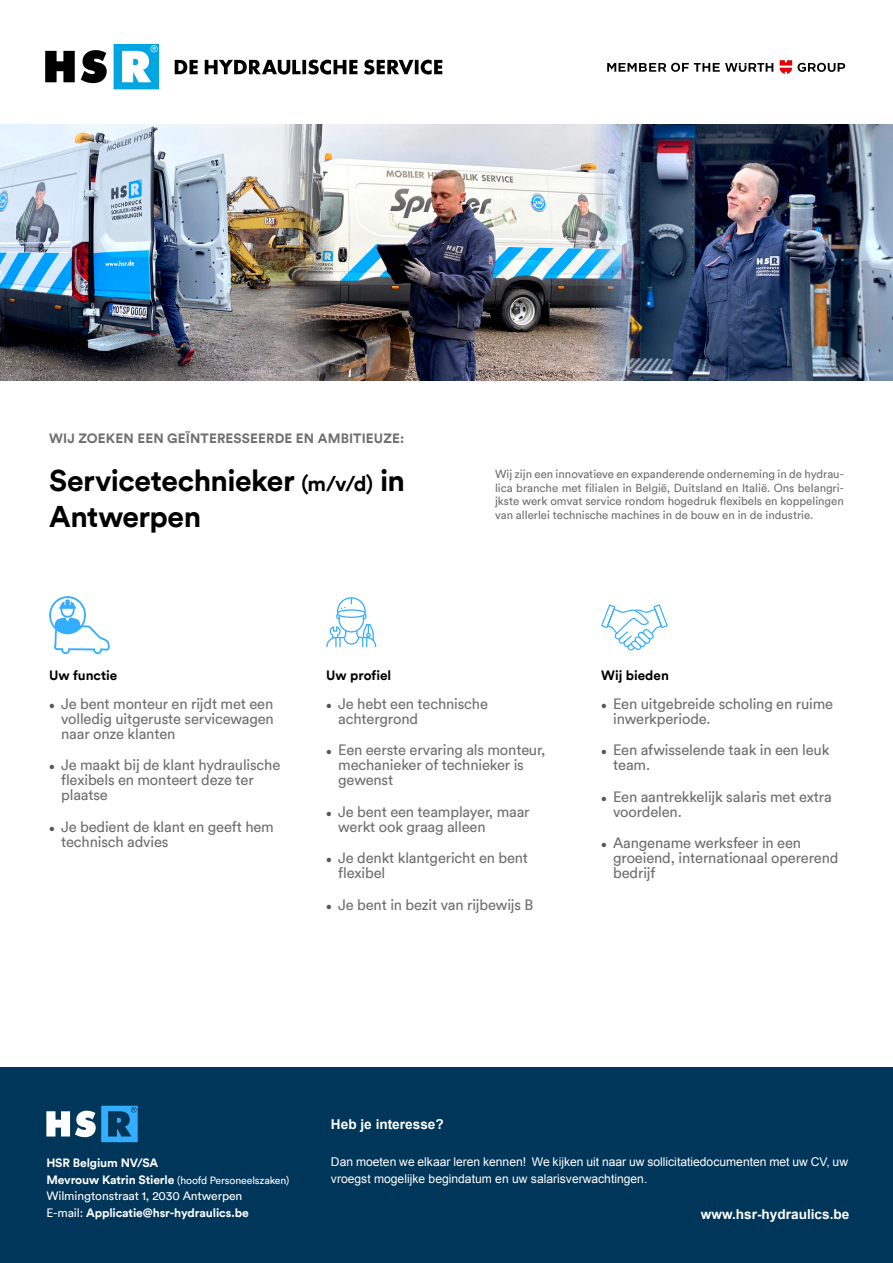
<style>
.page{position:relative;width:893px;height:1263px;background:#fff}
.page>*{position:absolute;margin:0;border:0;box-sizing:border-box;transform-origin:0 0}
.t1{font:700 30px/36px "Circular";letter-spacing:-.015em;color:#000}
.t2{font:15px/15px "Circular";letter-spacing:-.01em;color:#6e6e6e}
.t3{font:700 13.65px "Arial";color:#fff}
.t4{font:700 13.5px "Circular";letter-spacing:.01em;color:#6e6e6e}
.t5{font:700 13.5px "Circular";color:#000}
.t6{font:12.15px/16.6px "Arial";color:#fff}
.t7{font:12.15px/16.6px "Circular";letter-spacing:-.01em;color:#fff}
.t8{font:700 12.15px "Circular";letter-spacing:-.01em;color:#fff}
.t9{font:11.7px/13.5px "Circular";color:#6e6e6e;text-align:justify}
.t10{font:10.5px "Circular";letter-spacing:-.01em;color:#fff}
.s1{font-size:21px}
.s2{font-size:10.5px;color:#565655}
.s3{font-weight:700;font-size:12.15px}
.s4{font-weight:700}
</style>
<div class="page">
<svg style="left:175px;top:60px;width:267px;height:15px"></svg>
<svg style="left:45px;top:50px;width:62px;height:33px"></svg>
<svg style="left:114px;top:44px;width:45px;height:45px"></svg>
<div style="left:0;top:1067px;width:893px;height:196px;background:#003659"></div>
<svg style="left:49px;top:596px;width:61px;height:58px"></svg>
<svg style="left:326px;top:597px;width:50px;height:50px"></svg>
<svg style="left:601px;top:604px;width:67px;height:46px"></svg>
<svg style="left:780px;top:60px;width:65px;height:14px"></svg>
<svg style="left:607px;top:63px;width:166px;height:9px"></svg>
<svg style="left:46px;top:1106px;width:92px;height:36px"></svg>
<img style="left:641px;top:125px;width:252px;height:256px">
<img style="left:0;top:125px;width:281px;height:256px">
<img style="left:281px;top:125px;width:360px;height:256px">
<p class="t4" style="left:49px;top:429px;width:357px">WIJ ZOEKEN EEN GEÏNTERESSEERDE EN AMBITIEUZE:</p>
<h1 class="t1" style="left:49px;top:461px;width:357px">Servicetechnieker <span class="s1">(m/v/d)</span> in<br>Antwerpen</h1>
<p class="t9" style="left:495px;top:467px;width:350px">Wij zijn een innovatieve en expanderende onderneming in de hydrau&shy;lica branche met filialen in België, Duitsland en Italië. Ons belangri&shy;jkste werk omvat service rondom hogedruk flexibels en koppelingen van allerlei technische machines in de bouw en in de industrie.</p>
<p class="t5" style="left:49px;top:666px;width:70px">Uw functie</p>
<p class="t5" style="left:326px;top:666px;width:67px">Uw profiel</p>
<p class="t5" style="left:601px;top:666px;width:69px">Wij bieden</p>
<p class="t2" style="left:61px;top:695px;width:214px;text-align:justify;text-indent:-12px"><span class="s2">•</span> Je bent monteur en rijdt met een volledig uitgeruste servicewagen naar onze klanten</p>
<p class="t2" style="left:61px;top:757px;width:221px;text-indent:-12px"><span class="s2">•</span> Je maakt bij de klant hydraulische flexibels en monteert deze ter plaatse</p>
<p class="t2" style="left:61px;top:818px;width:214px;text-indent:-12px"><span class="s2">•</span> Je bedient de klant en geeft hem technisch advies</p>
<p class="t2" style="left:338px;top:695px;width:151px;text-indent:-12px"><span class="s2">•</span> Je hebt een technische achtergrond</p>
<p class="t2" style="left:338px;top:742px;width:209px;text-indent:-12px"><span class="s2">•</span> Een eerste ervaring als monteur, mechanieker of technieker is gewenst</p>
<p class="t2" style="left:338px;top:803px;width:193px;text-indent:-12px"><span class="s2">•</span> Je bent een teamplayer, maar werkt ook graag alleen</p>
<p class="t2" style="left:338px;top:850px;width:191px;text-indent:-12px"><span class="s2">•</span> Je denkt klantgericht en bent flexibel</p>
<p class="t2" style="left:326px;top:896px;width:209px"><span class="s2">•</span> Je bent in bezit van rijbewijs B</p>
<p class="t2" style="left:613px;top:695px;width:222px;text-indent:-12px"><span class="s2">•</span> Een uitgebreide scholing en ruime inwerkperiode.</p>
<p class="t2" style="left:613px;top:742px;width:218px;text-indent:-12px"><span class="s2">•</span> Een afwisselende taak in een leuk team.</p>
<p class="t2" style="left:613px;top:788px;width:220px;text-indent:-12px"><span class="s2">•</span> Een aantrekkelijk salaris met extra voordelen.</p>
<p class="t2" style="left:613px;top:835px;width:227px;text-indent:-12px"><span class="s2">•</span> Aangename werksfeer in een groeiend, internationaal opererend bedrijf</p>
<p class="t8" style="left:46px;top:1154px;width:113px">HSR Belgium NV/SA</p>
<p class="t10" style="left:46px;top:1173px;width:245px"><span class="s3">Mevrouw Katrin Stierle</span> (hoofd Personeelszaken)</p>
<p class="t7" style="left:46px;top:1187px;width:204px">Wilmingtonstraat 1, 2030 Antwerpen<br>E-mail: <span class="s4">Applicatie@hsr-hydraulics.be</span></p>
<p class="t3" style="left:331px;top:1115px;width:114px">Heb je interesse?</p>
<p class="t6" style="left:331px;top:1154px;width:519px">Dan moeten we elkaar leren kennen! We kijken uit naar uw sollicitatiedocumenten met uw CV, uw vroegst mogelijke begindatum en uw salarisverwachtingen.</p>
<p class="t3" style="left:701px;top:1205px;width:150px">www.hsr-hydraulics.be</p>
</div>
